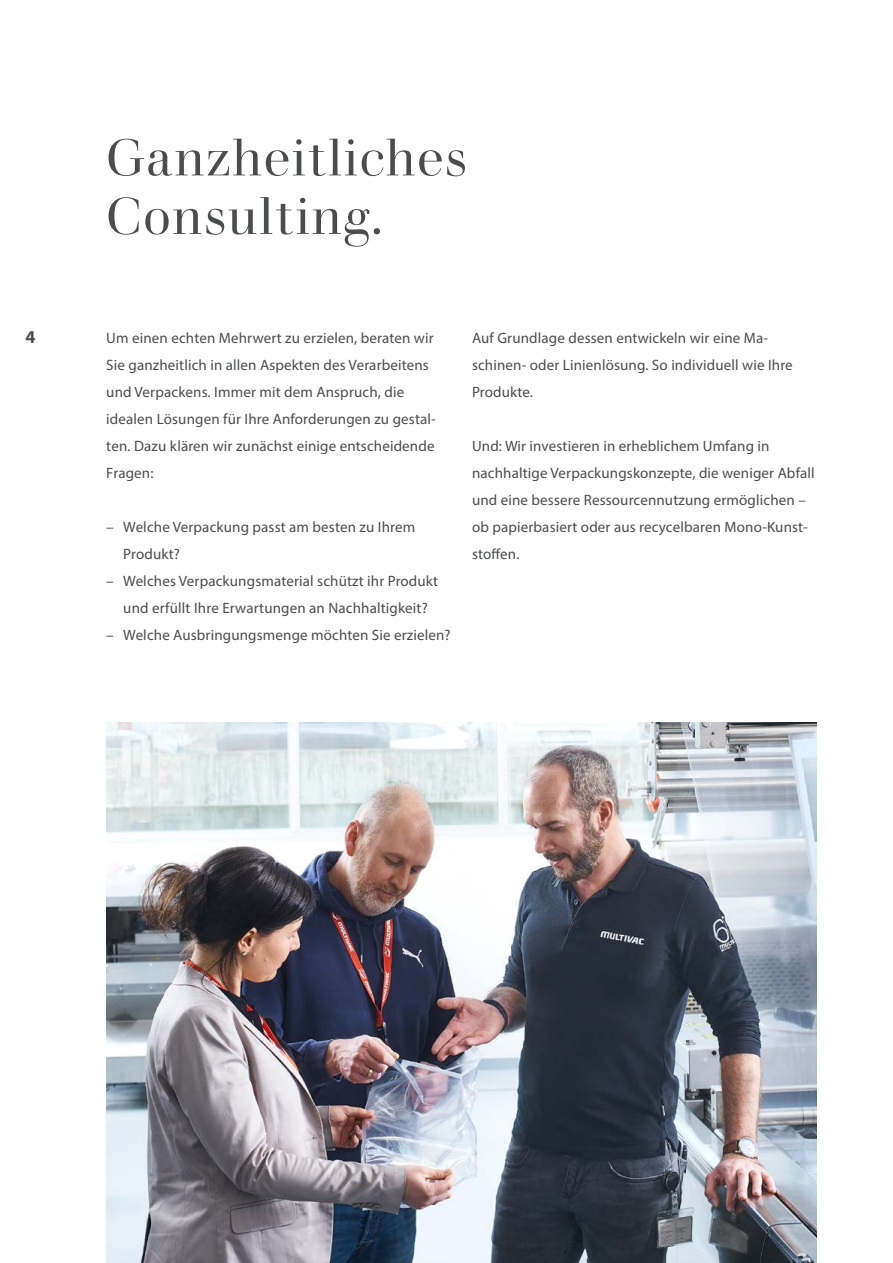
<style>
.page{position:relative;width:893px;height:1263px;background:#fff}
.page>*{position:absolute;margin:0;border:0;box-sizing:border-box;transform-origin:0 0}
.t1{font:51px/58.5px "Walbaum Display";letter-spacing:.05em;color:#4b4c4d}
.t2{font:700 18px "Myriad Pro";color:#4b4c4d}
.t3{font:15px/27px "Myriad Pro";letter-spacing:.01em;color:#4b4c4d}
</style>
<div class="page">
<img style="left:106px;top:723px;width:710px;height:540px">
<p class="t2" style="left:26px;top:325px;width:11px">4</p>
<h1 class="t1" style="left:106px;top:129px;width:361px">Ganzheitliches<br>Consulting.</h1>
<p class="t3" style="left:106px;top:324px;width:331px">Um einen echten Mehrwert zu erzielen, beraten wir Sie ganzheitlich in allen Aspekten des Verarbeitens und Verpackens. Immer mit dem Anspruch, die idealen Lösungen für Ihre Anforderungen zu gestal&shy;ten. Dazu klären wir zunächst einige entscheidende Fragen:</p>
<p class="t3" style="left:123px;top:513px;width:293px;text-indent:-17px">– Welche Verpackung passt am besten zu Ihrem<br>Produkt?</p>
<p class="t3" style="left:106px;top:567px;width:333px;text-align:center">– Welches Verpackungsmaterial schützt ihr Produkt und erfüllt Ihre Erwartungen an Nachhaltigkeit?</p>
<p class="t3" style="left:106px;top:621px;width:346px">– Welche Ausbringungsmenge möchten Sie erzielen?</p>
<p class="t3" style="left:472px;top:324px;width:322px">Auf Grundlage dessen entwickeln wir eine Ma&shy;schinen- oder Linienlösung. So individuell wie Ihre<br>Produkte.</p>
<p class="t3" style="left:472px;top:432px;width:344px">Und: Wir investieren in erheblichem Umfang in nachhaltige Verpackungskonzepte, die weniger Abfall und eine bessere Ressourcennutzung ermöglichen – ob papierbasiert oder aus recycelbaren Mono-Kunst&shy;stoffen.</p>
</div>
